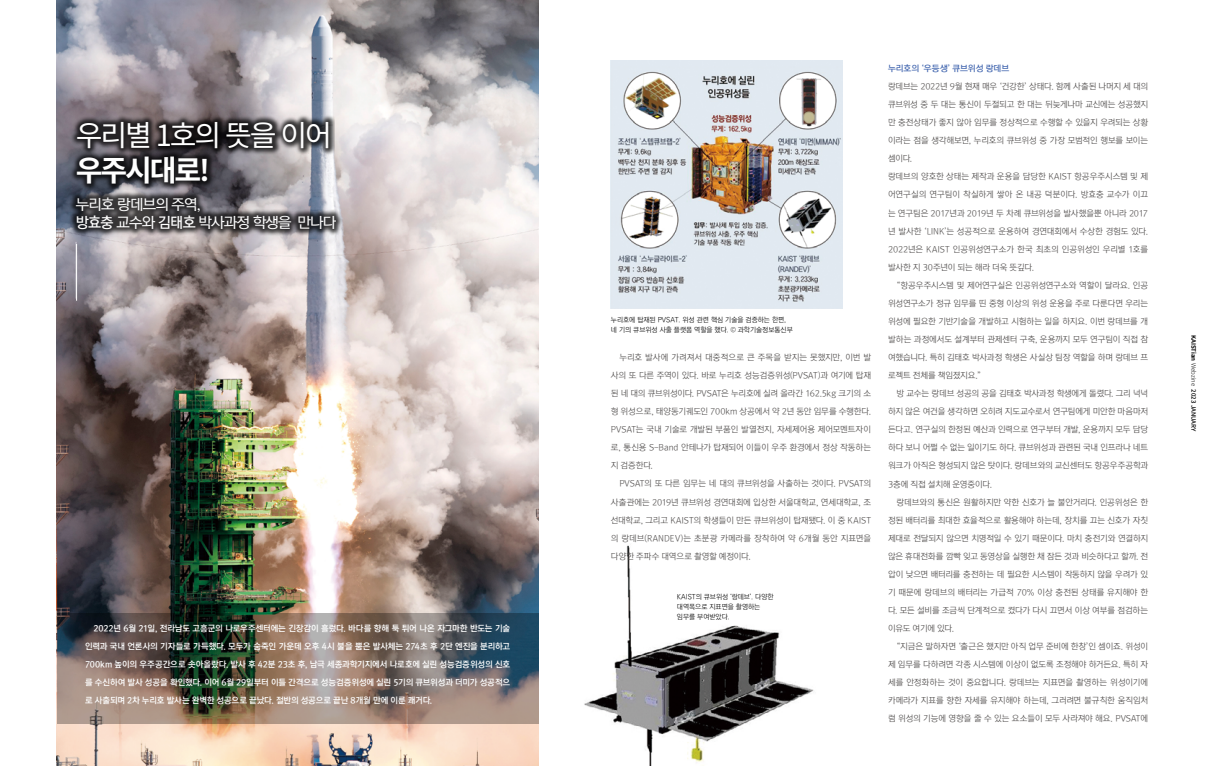
<style>
.page{position:relative;width:1219px;height:766px;background:#fff}
.page>*{position:absolute;margin:0;border:0;box-sizing:border-box;transform-origin:0 0}
.t1{font:29.2px "Noto Sans KR";letter-spacing:-.075em;color:#fff}
.t2{font:700 29.2px "Noto Sans KR";letter-spacing:-.075em;color:#fff}
.t3{font:14.6px/17.5px "Rix M Go SEPM";letter-spacing:-.05em;color:#fff}
.t4{font:8.5px/18.1px "Rix M Go PL";letter-spacing:-.01em;color:#4c4948;text-align:justify}
.t5{font:8.5px/18.1px "Rix M Go PB";letter-spacing:-.015em;color:#fff;text-align:justify}
.t6{font:8.5px "Rix M Go SEPSB";color:#3d62ad}
.t7{font:7px/10px "Ko Pub World Dotum PL";color:#000}
.t8{font:500 6px "Noto Sans CJ Kkr";color:#000}
.s1{font-family:"Rix M Go PSB"}
.s2{font-weight:700}
.s3{font-weight:300}
</style>
<div class="page">
<img style="left:584px;top:545px;width:230px;height:220px">
<img style="left:57px;top:0;width:482px;height:765px">
<img style="left:57px;top:612px;width:482px;height:111px">
<div style="left:69px;top:114px;width:266px;height:77px;background:#000;opacity:.75"></div>
<div style="left:69px;top:190px;width:275px;height:47px;background:#000;opacity:.75"></div>
<hr style="left:76px;top:242px;width:1px;height:56px;background:#fff">
<img style="left:611px;top:61px;width:232px;height:247px">
<hr style="left:76px;top:244px;width:1px;height:56px;background:#fff">
<h1 class="t1" style="left:76px;top:118px;width:258px">우리별 1호의 뜻을 이어</h1>
<h1 class="t2" style="left:76px;top:153px;width:136px">우주시대로!</h1>
<h2 class="t3" style="left:76px;top:196px;width:262px">누리호 랑데브의 주역,<br><span class="s1">방효충</span> 교수와 <span class="s1">김태호</span> 박사과정 학생을 만나다</h2>
<p class="t5" style="left:85px;top:619px;width:427px;text-indent:8px">2022년 6월 21일, 전라남도 고흥군의 나로우주센터에는 긴장감이 흘렀다. 바다를 향해 툭 튀어 나온 자그마한 반도는 기술 인력과 국내 언론사의 기자들로 가득했다. 모두가 숨죽인 가운데 오후 4시 불을 뿜은 발사체는 274초 후 2단 엔진을 분리하고 700km 높이의 우주공간으로 솟아올랐다. 발사 후 42분 23초 후, 남극 세종과학기지에서 나로호에 실린 성능검증위성의 신호 를 수신하여 발사 성공을 확인했다. 이어 6월 29일부터 이틀 간격으로 성능검증위성에 실린 5기의 큐브위성과 더미가 성공적으 로 사출되며 2차 누리호 발사는 완벽한 성공으로 끝났다. 절반의 성공으로 끝난 8개월 만에 이룬 쾌거다.</p>
<p class="t7" style="left:611px;top:315px;width:183px">누리호에 탑재된 PVSAT. 위성 관련 핵심 기술을 검증하는 한편, 네 기의 큐브위성 사출 플랫폼 역할을 했다. © 과학기술정보통신부</p>
<p class="t4" style="left:611px;top:348px;width:262px;text-indent:8px">누리호 발사에 가려져서 대중적으로 큰 주목을 받지는 못했지만, 이번 발 사의 또 다른 주역이 있다. 바로 누리호 성능검증위성(PVSAT)과 여기에 탑재 된 네 대의 큐브위성이다. PVSAT은 누리호에 실려 올라간 162.5kg 크기의 소 형 위성으로, 태양동기궤도인 700km 상공에서 약 2년 동안 임무를 수행한다.<br>PVSAT는 국내 기술로 개발된 부품인 발열전지, 자세제어용 제어모멘트자이 로, 통신용 S-Band 안테나가 탑재되어 이들이 우주 환경에서 정상 작동하는 지 검증한다.</p>
<p class="t4" style="left:611px;top:475px;width:262px;text-indent:8px">PVSAT의 또 다른 임무는 네 대의 큐브위성을 사출하는 것이다. PVSAT의 사출관에는 2019년 큐브위성 경연대회에 입상한 서울대학교, 연세대학교, 조 선대학교, 그리고 KAIST의 학생들이 만든 큐브위성이 탑재됐다. 이 중 KAIST 의 랑데브(RANDEV)는 초분광 카메라를 장착하여 약 6개월 동안 지표면을 다양한 주파수 대역으로 촬영할 예정이다.</p>
<p class="t7" style="left:677px;top:591px;width:98px">KAIST의 큐브위성 ‘랑데브’. 다양한 대역폭으로 지표면을 촬영하는 임무를 부여받았다.</p>
<p class="t6" style="left:888px;top:63px;width:123px">누리호의 ‘우등생’ 큐브위성 랑데브</p>
<p class="t4" style="left:888px;top:78px;width:262px;text-align:left">랑데브는 2022년 9월 현재 매우 ‘건강한’ 상태다. 함께 사출된 나머지 세 대의 큐브위성 중 두 대는 통신이 두절되고 한 대는 뒤늦게나마 교신에는 성공했지 만 충전상태가 좋지 않아 임무를 정상적으로 수행할 수 있을지 우려되는 상황 이라는 점을 생각해보면, 누리호의 큐브위성 중 가장 모범적인 행보를 보이는 셈이다.<br>랑데브의 양호한 상태는 제작과 운용을 담당한 KAIST 항공우주시스템 및 제 어연구실의 연구팀이 착실하게 쌓아 온 내공 덕분이다. 방효충 교수가 이끄 는 연구팀은 2017년과 2019년 두 차례 큐브위성을 발사했을뿐 아니라 2017 년 발사한 ‘LINK’는 성공적으로 운용하여 경연대회에서 수상한 경험도 있다.<br>2022년은 KAIST 인공위성연구소가 한국 최초의 인공위성인 우리별 1호를 발사한 지 30주년이 되는 해라 더욱 뜻깊다.</p>
<p class="t4" style="left:888px;top:276px;width:262px;text-indent:8px">“항공우주시스템 및 제어연구실은 인공위성연구소와 역할이 달라요. 인공 위성연구소가 정규 임무를 띤 중형 이상의 위성 운용을 주로 다룬다면 우리는 위성에 필요한 기반기술을 개발하고 시험하는 일을 하지요. 이번 랑데브를 개 발하는 과정에서도 설계부터 관제센터 구축, 운용까지 모두 연구팀이 직접 참 여했습니다. 특히 김태호 박사과정 학생은 사실상 팀장 역할을 하며 랑데브 프 로젝트 전체를 책임졌지요.”</p>
<p class="t4" style="left:888px;top:384px;width:262px;text-indent:8px">방 교수는 랑데브 성공의 공을 김태호 박사과정 학생에게 돌렸다. 그리 넉넉 하지 않은 여건을 생각하면 오히려 지도교수로서 연구팀에게 미안한 마음마저 든다고. 연구실의 한정된 예산과 인력으로 연구부터 개발, 운용까지 모두 담당 하다 보니 어쩔 수 없는 일이기도 하다. 큐브위성과 관련된 국내 인프라나 네트 워크가 아직은 형성되지 않은 탓이다. 랑데브와의 교신센터도 항공우주공학과 3층에 직접 설치해 운영중이다.</p>
<p class="t4" style="left:888px;top:493px;width:262px;text-indent:8px">랑데브와의 통신은 원활하지만 약한 신호가 늘 불안거리다. 인공위성은 한 정된 배터리를 최대한 효율적으로 활용해야 하는데, 장치를 끄는 신호가 자칫 제대로 전달되지 않으면 치명적일 수 있기 때문이다. 마치 충전기와 연결하지 않은 휴대전화를 깜빡 잊고 동영상을 실행한 채 잠든 것과 비슷하다고 할까. 전 압이 낮으면 배터리를 충전하는 데 필요한 시스템이 작동하지 않을 우려가 있 기 때문에 랑데브의 배터리는 가급적 70% 이상 충전된 상태를 유지해야 한 다. 모든 설비를 조금씩 단계적으로 켰다가 다시 끄면서 이상 여부를 점검하는 이유도 여기에 있다.</p>
<p class="t4" style="left:888px;top:637px;width:262px;text-indent:8px">“지금은 말하자면 ‘출근은 했지만 아직 업무 준비에 한창’인 셈이죠. 위성이 제 임무를 다하려면 각종 시스템에 이상이 없도록 조정해야 하거든요. 특히 자 세를 안정화하는 것이 중요합니다. 랑데브는 지표면을 촬영하는 위성이기에 카메라가 지표를 향한 자세를 유지해야 하는데, 그러려면 불규칙한 움직임처 럼 위성의 기능에 영향을 줄 수 있는 요소들이 모두 사라져야 해요. PVSAT에</p>
<p class="t8" style="left:1197px;top:334px;width:98px;rotate:90deg"><span class="s2">KAISTian</span> <span class="s3">Webzine</span> 2023 JANUARY</p>
</div>
